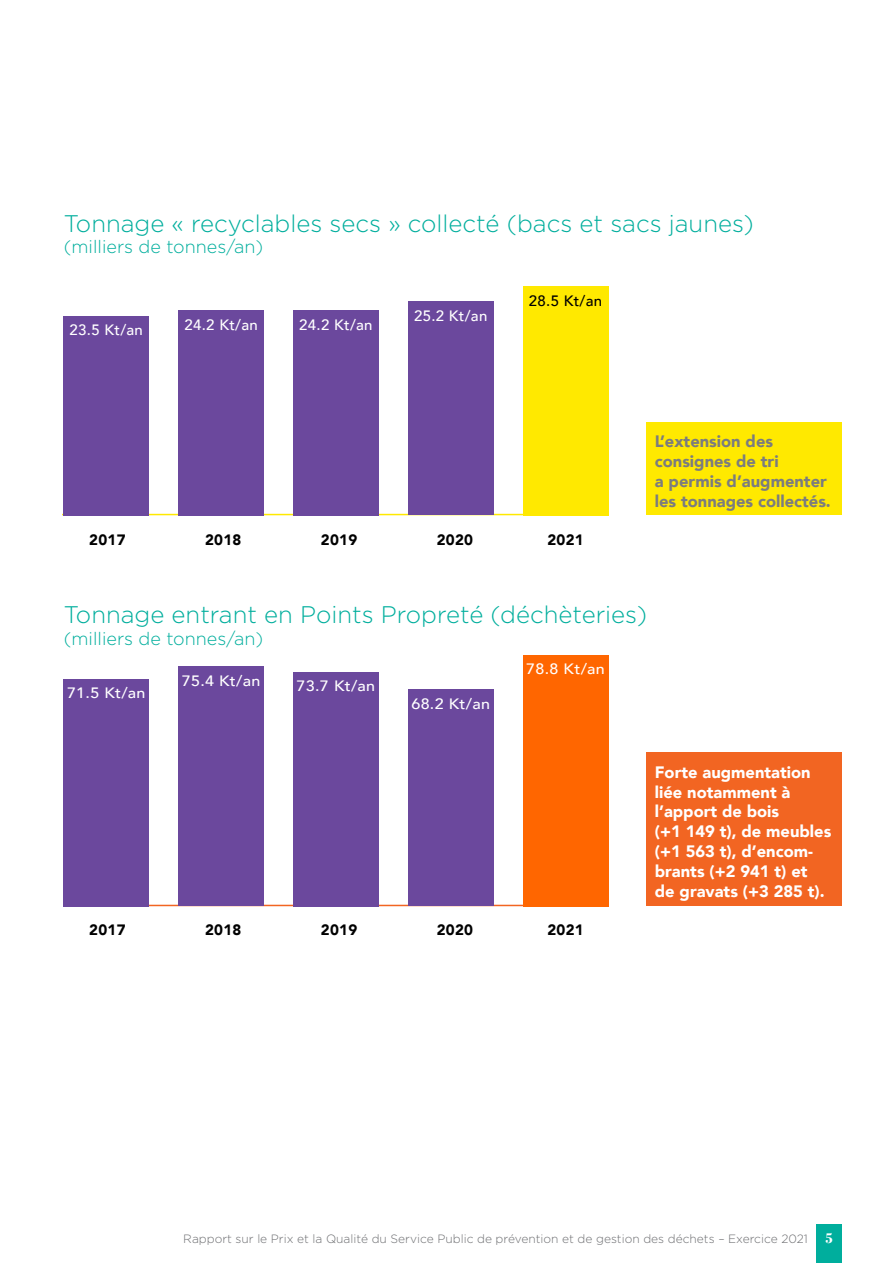
<style>
.page{position:relative;width:893px;height:1263px;background:#fff}
.page>*{position:absolute;margin:0;border:0;box-sizing:border-box;transform-origin:0 0}
.t1{font:300 24px "Gotham";color:#00ae9d}
.t2{font:300 18px "Gotham";color:#00ae9d}
.t3{font:900 16.5px/19.8px "Avenir";color:#fff}
.t4{font:900 16.5px/19.8px "Avenir";color:#7b7c7f}
.t5{font:500 15px "Avenir";letter-spacing:.02em;color:#fff;scale:1.07 1}
.t6{font:900 15px "Avenir";letter-spacing:.02em;color:#000}
.t7{font:500 15px "Avenir";letter-spacing:.02em;color:#fff}
.t8{font:500 15px "Avenir";color:#000}
.t9{font:700 15px "Bodoni";color:#fff}
.t10{font:300 12px "Gotham";color:#6d6e71}
</style>
<div class="page">
<div style="left:816px;top:1225px;width:26px;height:38px;background:#00ae9d"></div>
<div style="left:646px;top:422px;width:196px;height:93px;background:#ffe900"></div>
<hr style="left:62px;top:514px;width:544px;height:1px;background:#ffe900">
<div style="left:646px;top:753px;width:196px;height:153px;background:#f26522"></div>
<hr style="left:64px;top:905px;width:544px;height:1px;background:#f26522">
<div style="left:523px;top:286px;width:85px;height:229px;background:#ffe900"></div>
<div style="left:408px;top:302px;width:85px;height:213px;background:#6b489d"></div>
<div style="left:293px;top:310px;width:85px;height:205px;background:#6b489d"></div>
<div style="left:179px;top:310px;width:85px;height:205px;background:#6b489d"></div>
<div style="left:64px;top:316px;width:85px;height:199px;background:#6b489d"></div>
<div style="left:523px;top:655px;width:85px;height:251px;background:#f60"></div>
<div style="left:408px;top:689px;width:85px;height:217px;background:#6b489d"></div>
<div style="left:293px;top:672px;width:85px;height:234px;background:#6b489d"></div>
<div style="left:179px;top:666px;width:85px;height:240px;background:#6b489d"></div>
<div style="left:64px;top:679px;width:85px;height:227px;background:#6b489d"></div>
<h1 class="t1" style="left:64px;top:208px;width:692px">Tonnage « recyclables secs » collecté (bacs et sacs jaunes)</h1>
<p class="t2" style="left:64px;top:236px;width:201px">(milliers de tonnes/an)</p>
<p class="t7" style="left:70px;top:317px;width:75px">23.5 Kt/an</p>
<p class="t7" style="left:184px;top:311px;width:75px">24.2 Kt/an</p>
<p class="t7" style="left:299px;top:311px;width:75px">24.2 Kt/an</p>
<p class="t7" style="left:414px;top:303px;width:75px">25.2 Kt/an</p>
<p class="t8" style="left:529px;top:288px;width:75px">28.5 Kt/an</p>
<p class="t6" style="left:89px;top:527px;width:38px">2017</p>
<p class="t6" style="left:205px;top:527px;width:38px">2018</p>
<p class="t6" style="left:321px;top:527px;width:38px">2019</p>
<p class="t6" style="left:437px;top:527px;width:38px">2020</p>
<p class="t6" style="left:547px;top:527px;width:38px">2021</p>
<p class="t4" style="left:655px;top:431px;width:177px">L’extension des consignes de tri<br>a permis d’augmenter les tonnages collectés.</p>
<h1 class="t1" style="left:64px;top:599px;width:585px">Tonnage entrant en Points Propreté (déchèteries)</h1>
<p class="t2" style="left:64px;top:627px;width:201px">(milliers de tonnes/an)</p>
<p class="t5" style="left:67px;top:680px;width:75px">71.5 Kt/an</p>
<p class="t5" style="left:182px;top:668px;width:75px">75.4 Kt/an</p>
<p class="t5" style="left:297px;top:673px;width:75px">73.7 Kt/an</p>
<p class="t5" style="left:411px;top:691px;width:75px">68.2 Kt/an</p>
<p class="t5" style="left:526px;top:656px;width:75px">78.8 Kt/an</p>
<p class="t6" style="left:89px;top:917px;width:38px">2017</p>
<p class="t6" style="left:205px;top:917px;width:38px">2018</p>
<p class="t6" style="left:321px;top:917px;width:38px">2019</p>
<p class="t6" style="left:437px;top:917px;width:38px">2020</p>
<p class="t6" style="left:547px;top:917px;width:38px">2021</p>
<p class="t3" style="left:655px;top:762px;width:178px">Forte augmentation liée notamment à l’apport de bois<br>(+1 149 t), de meubles (+1 563 t), d’encom&shy;brants (+2 941 t) et de gravats (+3 285 t).</p>
<p class="t10" style="left:183px;top:1231px;width:626px">Rapport sur le Prix et la Qualité du Service Public de prévention et de gestion des déchets – Exercice 2021</p>
<p class="t9" style="left:825px;top:1229px;width:9px">5</p>
</div>
